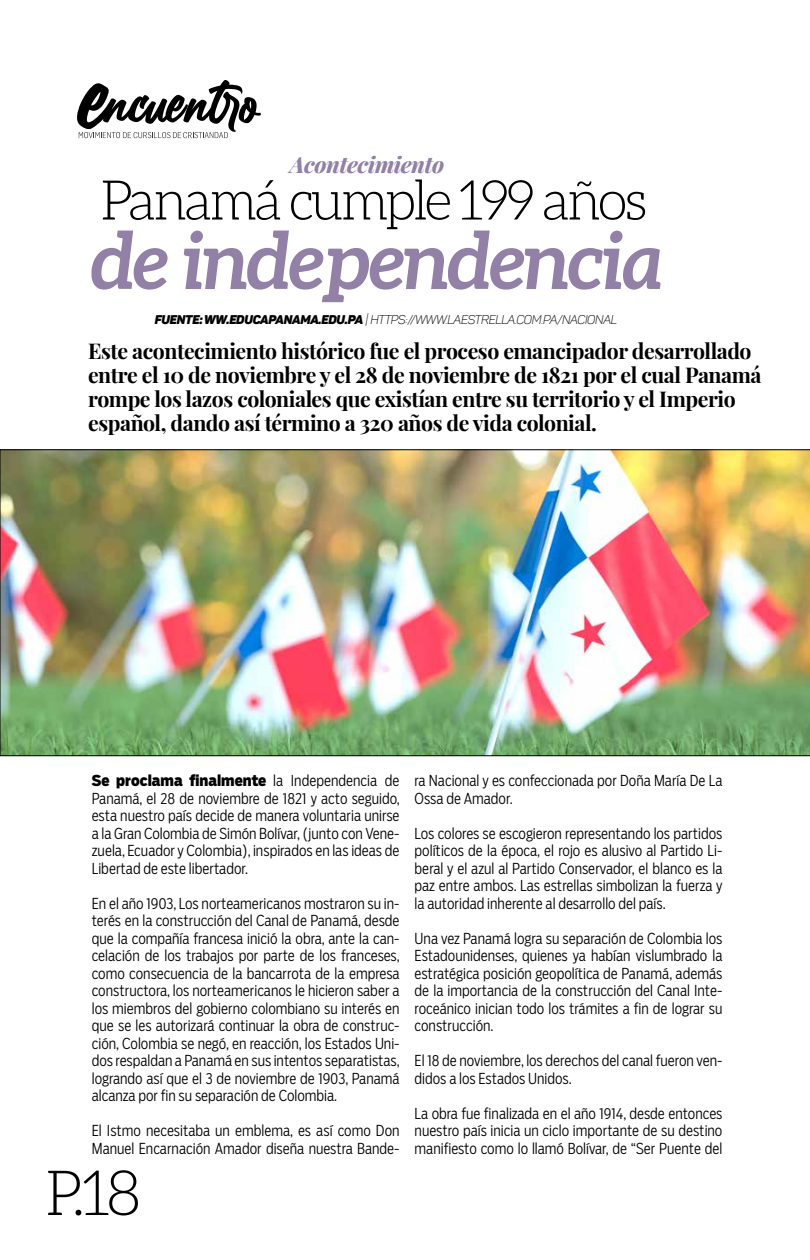
<style>
.page{position:relative;width:810px;height:1260px;background:#fff}
.page>*{position:absolute;margin:0;border:0;box-sizing:border-box;transform-origin:0 0}
.t1{font:italic 700 78.75px "Aleo";letter-spacing:-.03em;color:#9280a7}
.t2{font:300 62.5px "Aleo";color:#000}
.t3{font:300 55px "Aleo";letter-spacing:-.06em;color:#000}
.t4{font:italic 800 22.5px "Playfair Display";letter-spacing:-.02em;color:#9280a7}
.t5{font:21.25px/23.8px "Playfair Display";letter-spacing:-.02em;color:#000}
.t6{font:300 15px/17.5px "Salvo Sans Cond";color:#000;text-align:justify}
.t7{font:12.5px "Panton Lightitalic Caps";letter-spacing:-.03em;color:#000}
.s1{font-family:"Panton Blackitalic Caps"}
.s2{font-weight:900}
</style>
<div class="page">
<svg style="left:77px;top:80px;width:184px;height:58px"></svg>
<img style="left:0;top:450px;width:810px;height:306px">
<h3 class="t4" style="left:290px;top:147px;width:156px">Acontecimiento</h3>
<h3 class="t3" style="left:100px;top:170px;width:549px">Panamá cumple 199 años</h3>
<h1 class="t1" style="left:90px;top:215px;width:574px">de independencia</h1>
<p class="t7" style="left:155px;top:312px;width:464px"><span class="s1">FUENTE: WW.EDUCAPANAMA.EDU.PA</span> | HTTPS://WWW.LAESTRELLA.COM.PA/NACIONAL</p>
<p class="t5" style="left:88px;top:338px;width:675px">Este acontecimiento histórico fue el proceso emancipador desarrollado entre el 10 de noviembre y el 28 de noviembre de 1821 por el cual Panamá rompe los lazos coloniales que existían entre su territorio y el Imperio español, dando así término a 320 años de vida colonial.</p>
<p class="t6" style="left:92px;top:772px;width:310px"><span class="s2">Se proclama finalmente</span> la Independencia de Panamá, el 28 de noviembre de 1821 y acto seguido, esta nuestro país decide de manera voluntaria unirse a la Gran Colombia de Simón Bolívar, (junto con Vene&shy;zuela, Ecuador y Colombia), inspirados en las ideas de Libertad de este libertador.</p>
<p class="t6" style="left:92px;top:894px;width:310px">En el año 1903, Los norteamericanos mostraron su in&shy;terés en la construcción del Canal de Panamá, desde que la compañía francesa inició la obra, ante la can&shy;celación de los trabajos por parte de los franceses, como consecuencia de la bancarrota de la empresa constructora, los norteamericanos le hicieron saber a los miembros del gobierno colombiano su interés en que se les autorizará continuar la obra de construc&shy;ción, Colombia se negó, en reacción, los Estados Uni&shy;dos respaldan a Panamá en sus intentos separatistas, logrando así que el 3 de noviembre de 1903, Panamá alcanza por fin su separación de Colombia.</p>
<p class="t6" style="left:92px;top:1122px;width:309px">El Istmo necesitaba un emblema, es así como Don<br>Manuel Encarnación Amador diseña nuestra Bande-</p>
<h2 class="t2" style="left:45px;top:1159px;width:97px">P.18</h2>
<p class="t6" style="left:415px;top:772px;width:309px">ra Nacional y es confeccionada por Doña María De La<br>Ossa de Amador.</p>
<p class="t6" style="left:415px;top:824px;width:309px">Los colores se escogieron representando los partidos políticos de la época, el rojo es alusivo al Partido Li&shy;beral y el azul al Partido Conservador, el blanco es la paz entre ambos. Las estrellas simbolizan la fuerza y la autoridad inherente al desarrollo del país.</p>
<p class="t6" style="left:415px;top:929px;width:309px">Una vez Panamá logra su separación de Colombia los Estadounidenses, quienes ya habían vislumbrado la estratégica posición geopolítica de Panamá, además de la importancia de la construcción del Canal Inte&shy;roceánico inician todo los trámites a fin de lograr su construcción.</p>
<p class="t6" style="left:415px;top:1052px;width:309px">El 18 de noviembre, los derechos del canal fueron ven&shy;didos a los Estados Unidos.</p>
<p class="t6" style="left:415px;top:1104px;width:309px">La obra fue finalizada en el año 1914, desde entonces nuestro país inicia un ciclo importante de su destino manifiesto como lo llamó Bolívar, de “Ser Puente del</p>
</div>
